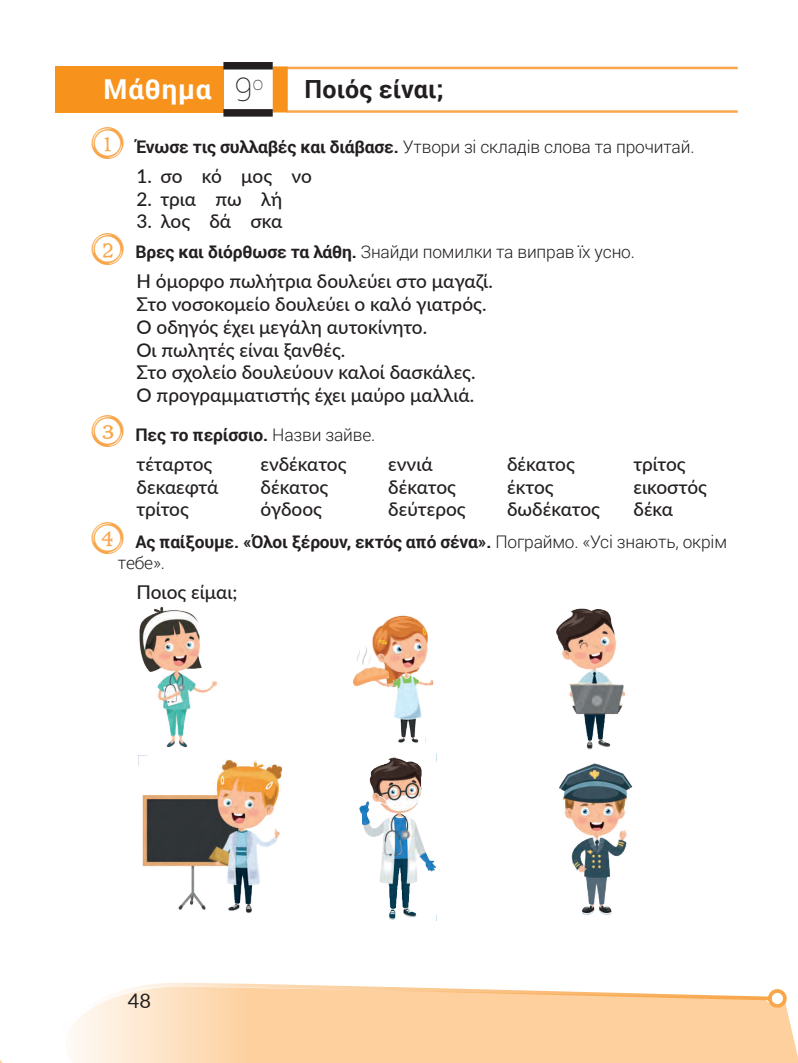
<style>
.page{position:relative;width:798px;height:1063px;background:#fff}
.page>*{position:absolute;margin:0;border:0;box-sizing:border-box;transform-origin:0 0}
.t1{font:42.5px "Type Keys";color:#f9a64a}
.t2{font:100 32.5px "Roboto";color:#231f20}
.t3{font:700 27.5px "Roboto";letter-spacing:.03em;color:#fff}
.t4{font:700 25px "Roboto";letter-spacing:.005em;color:#231f20}
.t5{font:20px "Lato";color:#231f20}
.t6{font:500 19px/22.8px "Lato";color:#231f20}
.t7{font:100 19px "Roboto";color:#231f20}
.t8{font:300 17.38px "Roboto";letter-spacing:-.01em;color:#231f20}
.t9{font:700 17.38px/20.9px "Roboto";letter-spacing:-.01em;color:#231f20}
.s1{font-weight:700}
.s2{font-weight:300}
</style>
<div class="page">
<img style="left:139px;top:606px;width:79px;height:142px">
<img style="left:353px;top:615px;width:81px;height:128px">
<img style="left:556px;top:608px;width:70px;height:142px">
<img style="left:142px;top:760px;width:140px;height:153px">
<img style="left:359px;top:757px;width:77px;height:163px">
<img style="left:559px;top:763px;width:74px;height:152px">
<hr style="left:287px;top:67px;width:450px;height:2px;background:#f9a64a">
<hr style="left:287px;top:110px;width:450px;height:3px;background:#f9a64a">
<div style="left:305px;top:989px;width:481px;height:74px;background:#fdd09e"></div>
<svg style="left:305px;top:985px;width:468px;height:47px;background:#fdd4a6"></svg>
<div style="left:767px;top:989px;width:19px;height:19px;border:4px solid #f9a64a;border-radius:50%"></div>
<div style="left:272px;top:66px;width:15px;height:46px;background:#f7931d"></div>
<div style="left:55px;top:66px;width:168px;height:46px;background:#f7931d"></div>
<div style="left:223px;top:62px;width:49px;height:8px;background:#231f20"></div>
<div style="left:223px;top:109px;width:49px;height:8px;background:#231f20"></div>
<svg style="left:71px;top:983px;width:234px;height:80px;background:#fde1c2"></svg>
<svg style="left:786px;top:995px;width:11px;height:68px"></svg>
<h2 class="t2" style="left:235px;top:67px;width:19px">9</h2>
<h3 class="t4" style="left:304px;top:72px;width:140px">Ποιός είναι;</h3>
<h3 class="t3" style="left:103px;top:70px;width:109px">Μάθημα</h3>
<p class="t7" style="left:252px;top:70px;width:12px">ο</p>
<h1 class="t1" style="left:90px;top:120px;width:36px">1</h1>
<p class="t8" style="left:135px;top:135px;width:560px"><span class="s1">Ένωσε τις συλλαβές και διάβασε.</span> Утвори зі складів слова та прочитай.</p>
<p class="t6" style="left:136px;top:164px;width:177px">1. σο κό μος νο</p>
<p class="t6" style="left:136px;top:187px;width:147px">2. τρια πω λή</p>
<p class="t6" style="left:136px;top:209px;width:147px">3. λος δά σκα</p>
<h1 class="t1" style="left:90px;top:225px;width:36px">2</h1>
<p class="t8" style="left:135px;top:240px;width:501px"><span class="s1">Βρες και διόρθωσε τα λάθη.</span> Знайди помилки та виправ їх усно.</p>
<p class="t6" style="left:136px;top:269px;width:358px">Η όμορφο πωλήτρια δουλεύει στο μαγαζί.<br>Στο νοσοκομείο δουλεύει ο καλό γιατρός.<br>Ο οδηγός έχει μεγάλη αυτοκίνητο.<br>Οι πωλητές είναι ξανθές.<br>Στο σχολείο δουλεύουν καλοί δασκάλες.<br>Ο προγραμματιστής έχει μαύρο μαλλιά.</p>
<h1 class="t1" style="left:90px;top:408px;width:36px">3</h1>
<p class="t9" style="left:135px;top:424px;width:241px">Πες το περίσσιο. <span class="s2">Назви зайве.</span></p>
<p class="t6" style="left:136px;top:452px;width:77px">τέταρτος</p>
<p class="t6" style="left:260px;top:452px;width:87px">ενδέκατος</p>
<p class="t6" style="left:388px;top:452px;width:46px">εννιά</p>
<p class="t6" style="left:507px;top:452px;width:69px">δέκατος</p>
<p class="t6" style="left:633px;top:452px;width:54px">τρίτος</p>
<p class="t6" style="left:136px;top:474px;width:83px">δεκαεφτά</p>
<p class="t6" style="left:260px;top:474px;width:69px">δέκατος</p>
<p class="t6" style="left:388px;top:474px;width:69px">δέκατος</p>
<p class="t6" style="left:507px;top:474px;width:48px">έκτος</p>
<p class="t6" style="left:633px;top:474px;width:75px">εικοστός</p>
<p class="t6" style="left:136px;top:497px;width:54px">τρίτος</p>
<p class="t6" style="left:260px;top:497px;width:63px">όγδοος</p>
<p class="t6" style="left:388px;top:497px;width:79px">δεύτερος</p>
<p class="t6" style="left:507px;top:497px;width:94px">δωδέκατος</p>
<p class="t6" style="left:633px;top:497px;width:41px">δέκα</p>
<h1 class="t1" style="left:90px;top:515px;width:36px">4</h1>
<p class="t9" style="left:118px;top:530px;width:610px;text-indent:17px">Ας παίξουμε. «Όλοι ξέρουν, εκτός από σένα». <span class="s2">Пограймо. «Усі знають, окрім тебе».</span></p>
<p class="t6" style="left:136px;top:579px;width:103px">Ποιος είμαι;</p>
<p class="t5" style="left:128px;top:987px;width:25px">48</p>
</div>
